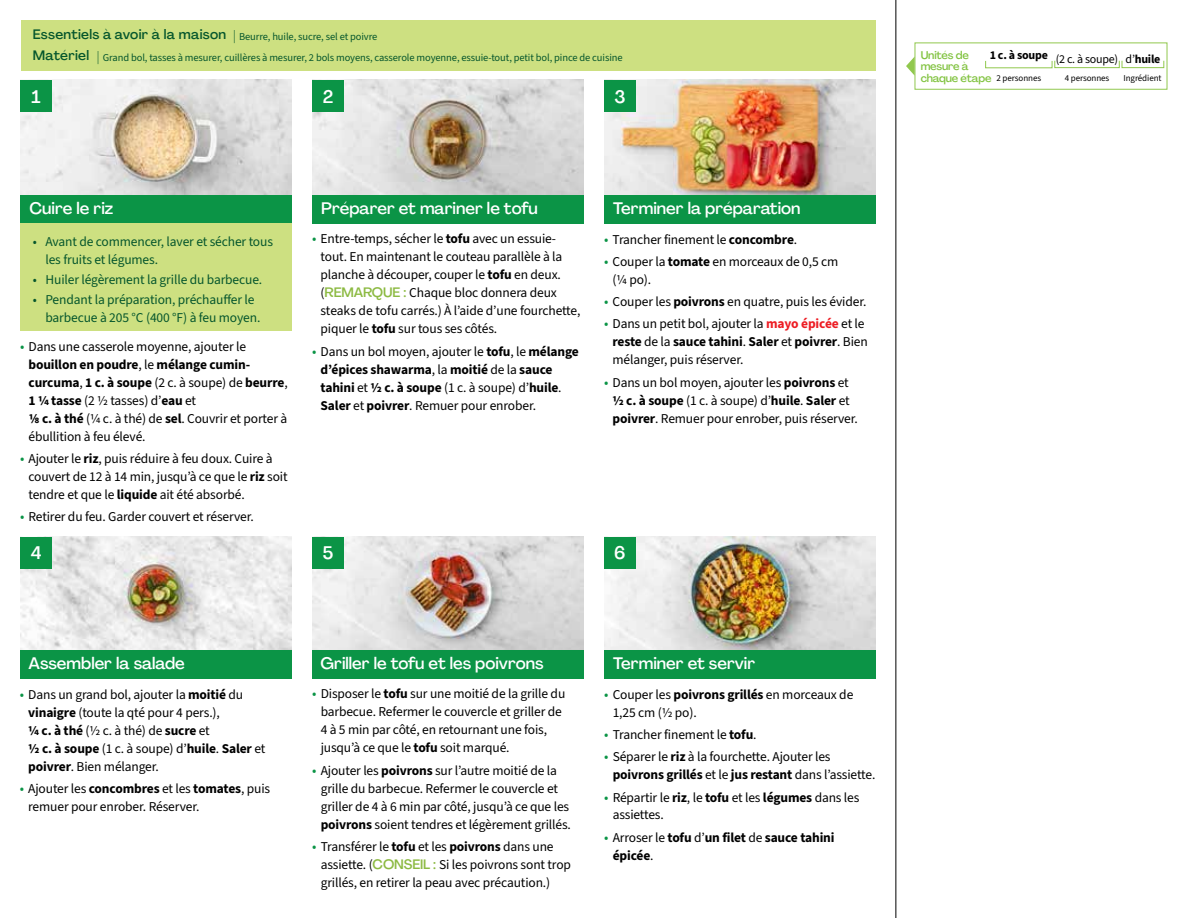
<style>
.page{position:relative;width:1188px;height:918px;background:#fff}
.page>*{position:absolute;margin:0;border:0;box-sizing:border-box;transform-origin:0 0}
.t1{font:500 18px "Agrandir";color:#fff}
.t2{font:500 16.5px "Agrandir";color:#fff}
.t3{font:13.5px/18px "Source Sans 3";letter-spacing:-.01em;color:#000}
.t4{font:13.5px/18px "Source Sans 3";letter-spacing:-.01em;color:#05562c}
.t5{font:700 13.5px/18px "Source Sans 3";letter-spacing:-.01em;color:#000}
.t6{font:500 13.5px "Agrandir";letter-spacing:.02em;color:#05562c}
.t7{font:700 12px "Source Sans 3";letter-spacing:-.02em;color:#000}
.t8{font:500 11.1px/11.7px "Agrandir";letter-spacing:-.015em;color:#82c341}
.t9{font:10.5px "Source Sans 3";letter-spacing:-.01em;color:#05562c}
.t10{font:9px "Source Sans 3";letter-spacing:-.01em;color:#000}
.s1{font-family:"Agrandir";font-weight:500;font-size:13.5px}
.s2{font-size:14.25px;color:#0b9446}
.s3{font-weight:700}
.s4{font-family:"Agrandir";font-weight:500;color:#8cba42}
.s5{font-weight:700;color:#ed1d24}
.s6{font-weight:400;font-size:14.25px;color:#0b9446}
.s7{font-weight:400}
</style>
<div class="page">
<img style="left:20px;top:537px;width:272px;height:113px">
<img style="left:312px;top:537px;width:272px;height:113px">
<img style="left:604px;top:536px;width:272px;height:114px">
<img style="left:20px;top:80px;width:272px;height:115px">
<img style="left:312px;top:80px;width:272px;height:115px">
<img style="left:604px;top:80px;width:272px;height:115px">
<div style="left:312px;top:195px;width:272px;height:29px;background:#0b9446"></div>
<div style="left:20px;top:195px;width:272px;height:29px;background:#0b9446"></div>
<div style="left:20px;top:650px;width:272px;height:29px;background:#0b9446"></div>
<div style="left:312px;top:650px;width:272px;height:29px;background:#0b9446"></div>
<div style="left:604px;top:650px;width:272px;height:29px;background:#0b9446"></div>
<div style="left:604px;top:195px;width:272px;height:29px;background:#0b9446"></div>
<div style="left:21px;top:20px;width:855px;height:51px;background:#cde081"></div>
<div style="left:20px;top:224px;width:272px;height:107px;background:#cde081"></div>
<hr style="left:896px;top:0;width:1px;height:918px;background:#000">
<div style="left:20px;top:537px;width:32px;height:32px;background:#0b9446"></div>
<div style="left:20px;top:80px;width:32px;height:32px;background:#0b9446"></div>
<div style="left:312px;top:537px;width:32px;height:32px;background:#0b9446"></div>
<div style="left:312px;top:80px;width:32px;height:32px;background:#0b9446"></div>
<div style="left:604px;top:537px;width:32px;height:32px;background:#0b9446"></div>
<div style="left:604px;top:80px;width:32px;height:32px;background:#0b9446"></div>
<svg style="left:906px;top:56px;width:9px;height:20px"></svg>
<div style="left:915px;top:43px;width:252px;height:47px;border:1px solid #91c84e"></div>
<div style="left:985px;top:61px;width:67px;height:7px;border:1px solid #91c84e"></div>
<div style="left:1054px;top:60px;width:66px;height:8px;border:1px solid #91c84e"></div>
<div style="left:1122px;top:60px;width:42px;height:8px;border:1px solid #91c84e"></div>
<p class="t6" style="left:33px;top:26px;width:195px">Essentiels à avoir à la maison</p>
<p class="t9" style="left:233px;top:30px;width:145px"><span class="s1">|</span> Beurre, huile, sucre, sel et poivre</p>
<p class="t6" style="left:33px;top:47px;width:58px">Matériel</p>
<p class="t9" style="left:97px;top:51px;width:527px"><span class="s1">|</span> Grand bol, tasses à mesurer, cuillères à mesurer, 2 bols moyens, casserole moyenne, essuie-tout, petit bol, pince de cuisine</p>
<h1 class="t1" style="left:32px;top:86px;width:11px">1</h1>
<h1 class="t1" style="left:323px;top:86px;width:12px">2</h1>
<h1 class="t1" style="left:614px;top:85px;width:13px">3</h1>
<p class="t2" style="left:29px;top:198px;width:85px">Cuire le riz</p>
<p class="t4" style="left:45px;top:232px;width:229px;text-indent:-13px">• Avant de commencer, laver et sécher tous les fruits et légumes.</p>
<p class="t4" style="left:33px;top:271px;width:231px">• Huiler légèrement la grille du barbecue.</p>
<p class="t4" style="left:45px;top:291px;width:216px;text-indent:-13px">• Pendant la préparation, préchauffer le barbecue à 205 °C (400 °F) à feu moyen.</p>
<p class="t3" style="left:29px;top:337px;width:261px;text-indent:-9px"><span class="s2">•</span> Dans une casserole moyenne, ajouter le <span class="s3">bouillon en poudre</span>, le <span class="s3">mélange cumin&shy;curcuma</span>, <span class="s3">1 c. à soupe</span> (2 c. à soupe) de <span class="s3">beurre</span>, <span class="s3">1 ¼ tasse</span> (2 ½ tasses) d’<span class="s3">eau</span> et<br><span class="s3">1/8 c. à thé</span> (¼ c. à thé) de <span class="s3">sel</span>. Couvrir et porter à ébullition à feu élevé.</p>
<p class="t3" style="left:29px;top:450px;width:261px;text-indent:-9px"><span class="s2">•</span> Ajouter le <span class="s3">riz</span>, puis réduire à feu doux. Cuire à couvert de 12 à 14 min, jusqu’à ce que le <span class="s3">riz</span> soit tendre et que le <span class="s3">liquide</span> ait été absorbé.</p>
<p class="t3" style="left:20px;top:508px;width:235px"><span class="s2">•</span> Retirer du feu. Garder couvert et réserver.</p>
<h1 class="t1" style="left:31px;top:542px;width:12px">4</h1>
<p class="t2" style="left:321px;top:198px;width:218px">Préparer et mariner le tofu</p>
<p class="t2" style="left:613px;top:198px;width:189px">Terminer la préparation</p>
<p class="t3" style="left:321px;top:230px;width:261px;text-indent:-9px"><span class="s2">•</span> Entre-temps, sécher le <span class="s3">tofu</span> avec un essuie&shy;tout. En maintenant le couteau parallèle à la planche à découper, couper le <span class="s3">tofu</span> en deux. (<span class="s4">REMARQUE :</span> Chaque bloc donnera deux steaks de tofu carrés.) À l’aide d’une fourchette, piquer le <span class="s3">tofu</span> sur tous ses côtés.</p>
<p class="t3" style="left:321px;top:342px;width:260px;text-indent:-9px"><span class="s2">•</span> Dans un bol moyen, ajouter le <span class="s3">tofu</span>, le <span class="s3">mélange d’épices shawarma</span>, la <span class="s3">moitié</span> de la <span class="s3">sauce tahini</span> et <span class="s3">½ c. à soupe</span> (1 c. à soupe) d’<span class="s3">huile</span>.<br><span class="s3">Saler</span> et <span class="s3">poivrer</span>. Remuer pour enrober.</p>
<p class="t3" style="left:604px;top:230px;width:195px"><span class="s2">•</span> Trancher finement le <span class="s3">concombre</span>.</p>
<p class="t3" style="left:613px;top:253px;width:227px;text-indent:-9px"><span class="s2">•</span> Couper la <span class="s3">tomate</span> en morceaux de 0,5 cm (¼ po).</p>
<p class="t3" style="left:604px;top:293px;width:264px"><span class="s2">•</span> Couper les <span class="s3">poivrons</span> en quatre, puis les évider.</p>
<p class="t3" style="left:613px;top:315px;width:257px;text-indent:-9px"><span class="s2">•</span> Dans un petit bol, ajouter la <span class="s5">mayo épicée</span> et le <span class="s3">reste</span> de la <span class="s3">sauce tahini</span>. <span class="s3">Saler</span> et <span class="s3">poivrer</span>. Bien mélanger, puis réserver.</p>
<p class="t3" style="left:613px;top:373px;width:247px;text-indent:-9px"><span class="s2">•</span> Dans un bol moyen, ajouter les <span class="s3">poivrons</span> et <span class="s3">½ c. à soupe</span> (1 c. à soupe) d’<span class="s3">huile</span>. <span class="s3">Saler</span> et <span class="s3">poivrer</span>. Remuer pour enrober, puis réserver.</p>
<h1 class="t1" style="left:323px;top:542px;width:12px">5</h1>
<h1 class="t1" style="left:614px;top:542px;width:13px">6</h1>
<p class="t2" style="left:29px;top:653px;width:158px">Assembler la salade</p>
<p class="t2" style="left:321px;top:653px;width:224px">Griller le tofu et les poivrons</p>
<p class="t2" style="left:613px;top:653px;width:144px">Terminer et servir</p>
<p class="t3" style="left:28px;top:685px;width:239px;text-indent:-9px"><span class="s2">•</span> Dans un grand bol, ajouter la <span class="s3">moitié</span> du <span class="s3">vinaigre</span> (toute la qté pour 4 pers.),<br><span class="s3">¼ c. à thé</span> (½ c. à thé) de <span class="s3">sucre</span> et<br><span class="s3">½ c. à soupe</span> (1 c. à soupe) d’<span class="s3">huile</span>. <span class="s3">Saler</span> et <span class="s3">poivrer</span>. Bien mélanger.</p>
<p class="t3" style="left:28px;top:780px;width:244px;text-indent:-9px"><span class="s2">•</span> Ajouter les <span class="s3">concombres</span> et les <span class="s3">tomates</span>, puis remuer pour enrober. Réserver.</p>
<p class="t3" style="left:321px;top:685px;width:246px;text-indent:-9px"><span class="s2">•</span> Disposer le <span class="s3">tofu</span> sur une moitié de la grille du barbecue. Refermer le couvercle et griller de 4 à 5 min par côté, en retournant une fois, jusqu’à ce que le <span class="s3">tofu</span> soit marqué.</p>
<p class="t3" style="left:321px;top:761px;width:252px;text-indent:-9px"><span class="s2">•</span> Ajouter les <span class="s3">poivrons</span> sur l’autre moitié de la grille du barbecue. Refermer le couvercle et griller de 4 à 6 min par côté, jusqu’à ce que les <span class="s3">poivrons</span> soient tendres et légèrement grillés.</p>
<p class="t3" style="left:321px;top:837px;width:252px;text-indent:-9px"><span class="s2">•</span> Transférer le <span class="s3">tofu</span> et les <span class="s3">poivrons</span> dans une assiette. (<span class="s4">CONSEIL :</span> Si les poivrons sont trop grillés, en retirer la peau avec précaution.)</p>
<p class="t3" style="left:613px;top:685px;width:242px;text-indent:-9px"><span class="s2">•</span> Couper les <span class="s3">poivrons grillés</span> en morceaux de<br>1,25 cm (½ po).</p>
<p class="t3" style="left:604px;top:726px;width:154px"><span class="s2">•</span> Trancher finement le <span class="s3">tofu</span>.</p>
<p class="t3" style="left:613px;top:748px;width:264px;text-indent:-9px"><span class="s2">•</span> Séparer le <span class="s3">riz</span> à la fourchette. Ajouter les <span class="s3">poivrons grillés</span> et le <span class="s3">jus restant</span> dans l’assiette.</p>
<p class="t3" style="left:613px;top:788px;width:248px;text-indent:-9px"><span class="s2">•</span> Répartir le <span class="s3">riz</span>, le <span class="s3">tofu</span> et les <span class="s3">légumes</span> dans les assiettes.</p>
<p class="t5" style="left:613px;top:828px;width:223px;text-indent:-9px"><span class="s6">•</span> <span class="s7">Arroser le</span> tofu <span class="s7">d’</span>un filet <span class="s7">de</span> sauce tahini épicée<span class="s7">.</span></p>
<p class="t8" style="left:921px;top:49px;width:72px">Unités de mesure à chaque étape</p>
<p class="t7" style="left:990px;top:48px;width:172px">1 c. à soupe <span class="s7">(2 c. à soupe) d’</span>huile</p>
<p class="t10" style="left:997px;top:72px;width:46px">2 personnes</p>
<p class="t10" style="left:1065px;top:72px;width:46px">4 personnes</p>
<p class="t10" style="left:1123px;top:72px;width:40px">Ingrédient</p>
</div>
